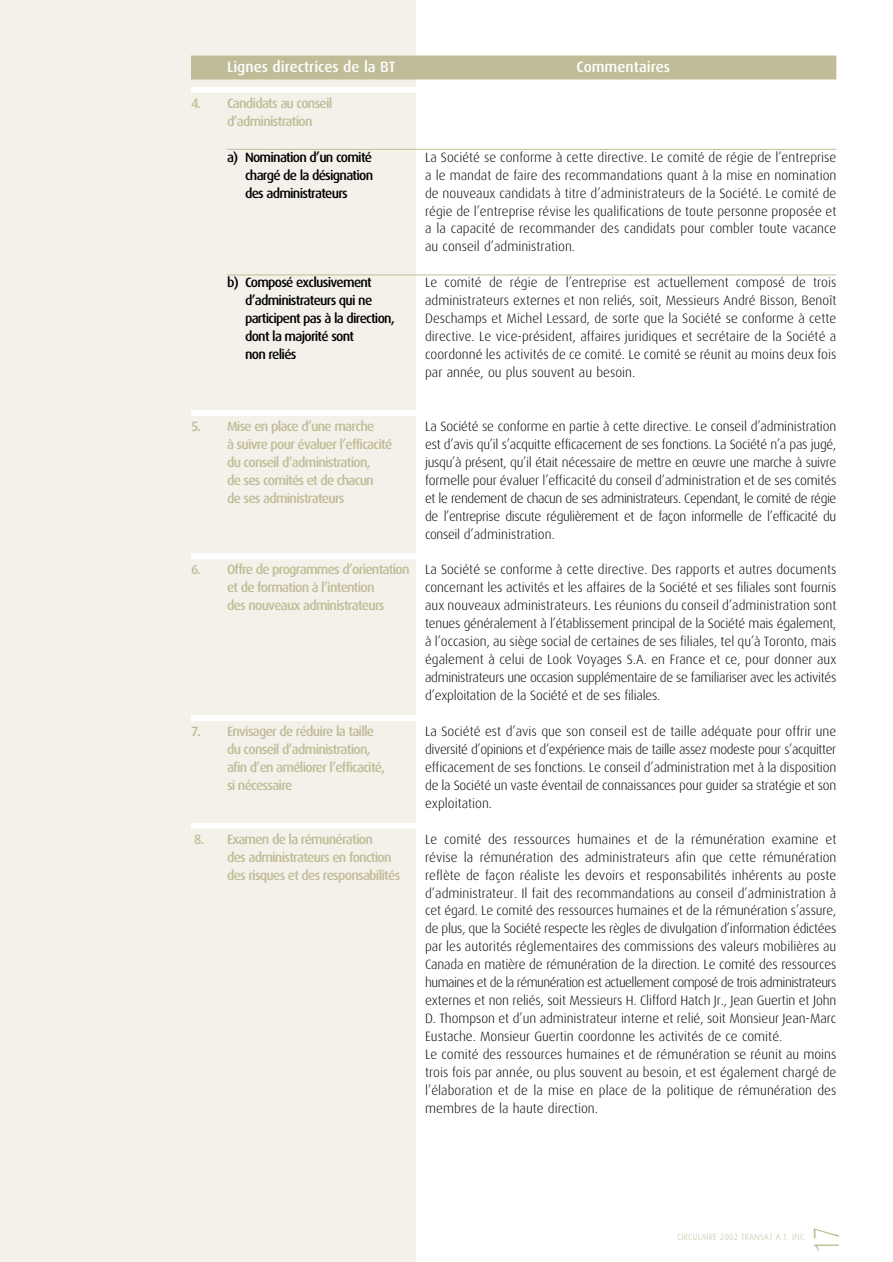
<style>
.page{position:relative;width:893px;height:1262px;background:#fff}
.page>*{position:absolute;margin:0;border:0;box-sizing:border-box;transform-origin:0 0}
.t1{font:300 36px "Dax";color:#c0bc97;scale:.7 1}
.t2{font:500 15px "Dax";color:#fff}
.t3{font:300 13.5px/18px "Dax";color:#000;text-align:justify}
.t4{font:500 13.5px/18px "Dax";letter-spacing:-.055em;color:#c0bc97}
.t5{font:500 13.5px/18px "Dax";letter-spacing:-.055em;color:#000;text-align:justify}
.t6{font:300 9px "Dax";letter-spacing:.05em;color:#c0bc97;scale:.9 1}
</style>
<div class="page">
<div style="left:1px;top:0;width:415px;height:1262px;background:#f4f1ea"></div>
<div style="left:191px;top:56px;width:645px;height:24px;background:#c0bc97"></div>
<div style="left:191px;top:87px;width:645px;height:6px;background:#fff"></div>
<hr style="left:227px;top:149px;width:609px;height:1px;background:#c0bc97">
<hr style="left:227px;top:274px;width:609px;height:1px;background:#c0bc97">
<div style="left:191px;top:410px;width:645px;height:6px;background:#fff"></div>
<div style="left:191px;top:553px;width:645px;height:6px;background:#fff"></div>
<div style="left:191px;top:715px;width:645px;height:6px;background:#fff"></div>
<div style="left:191px;top:822px;width:645px;height:6px;background:#fff"></div>
<p class="t2" style="left:227px;top:60px;width:170px">Lignes directrices de la BT</p>
<p class="t2" style="left:576px;top:60px;width:95px">Commentaires</p>
<p class="t4" style="left:227px;top:95px;width:107px;text-indent:-36px">4. Candidats au conseil d’administration</p>
<p class="t5" style="left:245px;top:149px;width:130px;text-indent:-18px">a) Nomination d’un comité chargé de la désignation des administrateurs</p>
<p class="t3" style="left:425px;top:149px;width:413px">La Société se conforme à cette directive. Le comité de régie de l’entreprise a le mandat de faire des recommandations quant à la mise en nomination de nouveaux candidats à titre d’administrateurs de la Société. Le comité de régie de l’entreprise révise les qualifications de toute personne proposée et a la capacité de recommander des candidats pour combler toute vacance au conseil d’administration.</p>
<p class="t3" style="left:425px;top:275px;width:413px">Le comité de régie de l’entreprise est actuellement composé de trois administrateurs externes et non reliés, soit, Messieurs André Bisson, Benoît Deschamps et Michel Lessard, de sorte que la Société se conforme à cette directive. Le vice-président, affaires juridiques et secrétaire de la Société a coordonné les activités de ce comité. Le comité se réunit au moins deux fois par année, ou plus souvent au besoin.</p>
<p class="t5" style="left:245px;top:275px;width:151px;text-align:left;text-indent:-18px">b) Composé exclusivement d’administrateurs qui ne participent pas à la direction, dont la majorité sont<br>non reliés</p>
<p class="t4" style="left:227px;top:418px;width:167px;text-indent:-36px">5. Mise en place d’une marche<br>à suivre pour évaluer l’efficacité du conseil d’administration,<br>de ses comités et de chacun<br>de ses administrateurs</p>
<p class="t4" style="left:227px;top:562px;width:184px;text-indent:-36px">6. Offre de programmes d’orientation et de formation à l’intention<br>des nouveaux administrateurs</p>
<p class="t4" style="left:227px;top:723px;width:160px;text-indent:-36px">7. Envisager de réduire la taille du conseil d’administration, afin d’en améliorer l’efficacité, si nécessaire</p>
<p class="t4" style="left:227px;top:831px;width:175px;text-indent:-33px">8. Examen de la rémunération<br>des administrateurs en fonction des risques et des responsabilités</p>
<p class="t3" style="left:425px;top:418px;width:413px">La Société se conforme en partie à cette directive. Le conseil d’administration est d’avis qu’il s’acquitte efficacement de ses fonctions. La Société n’a pas jugé, jusqu’à présent, qu’il était nécessaire de mettre en œuvre une marche à suivre formelle pour évaluer l’efficacité du conseil d’administration et de ses comités et le rendement de chacun de ses administrateurs. Cependant, le comité de régie de l’entreprise discute régulièrement et de façon informelle de l’efficacité du conseil d’administration.</p>
<p class="t3" style="left:425px;top:562px;width:413px">La Société se conforme à cette directive. Des rapports et autres documents concernant les activités et les affaires de la Société et ses filiales sont fournis aux nouveaux administrateurs. Les réunions du conseil d’administration sont tenues généralement à l’établissement principal de la Société mais également, à l’occasion, au siège social de certaines de ses filiales, tel qu’à Toronto, mais également à celui de Look Voyages S.A. en France et ce, pour donner aux administrateurs une occasion supplémentaire de se familiariser avec les activités d’exploitation de la Société et de ses filiales.</p>
<p class="t3" style="left:425px;top:723px;width:413px">La Société est d’avis que son conseil est de taille adéquate pour offrir une diversité d’opinions et d’expérience mais de taille assez modeste pour s’acquitter efficacement de ses fonctions. Le conseil d’administration met à la disposition de la Société un vaste éventail de connaissances pour guider sa stratégie et son exploitation.</p>
<p class="t3" style="left:425px;top:831px;width:413px;text-align:left">Le comité des ressources humaines et de la rémunération examine et révise la rémunération des administrateurs afin que cette rémunération reflète de façon réaliste les devoirs et responsabilités inhérents au poste d’administrateur. Il fait des recommandations au conseil d’administration à cet égard. Le comité des ressources humaines et de la rémunération s’assure, de plus, que la Société respecte les règles de divulgation d’information édictées par les autorités réglementaires des commissions des valeurs mobilières au Canada en matière de rémunération de la direction. Le comité des ressources humaines et de la rémunération est actuellement composé de trois administrateurs externes et non reliés, soit Messieurs H. Clifford Hatch Jr., Jean Guertin et John D. Thompson et d’un administrateur interne et relié, soit Monsieur Jean-Marc Eustache. Monsieur Guertin coordonne les activités de ce comité.<br>Le comité des ressources humaines et de rémunération se réunit au moins trois fois par année, ou plus souvent au besoin, et est également chargé de l’élaboration et de la mise en place de la politique de rémunération des membres de la haute direction.</p>
<p class="t6" style="left:677px;top:1233px;width:145px">CIRCULAIRE 2002 TRANSAT A.T. INC.</p>
<h1 class="t1" style="left:811px;top:1252px;width:38px;rotate:-90deg">17</h1>
</div>
